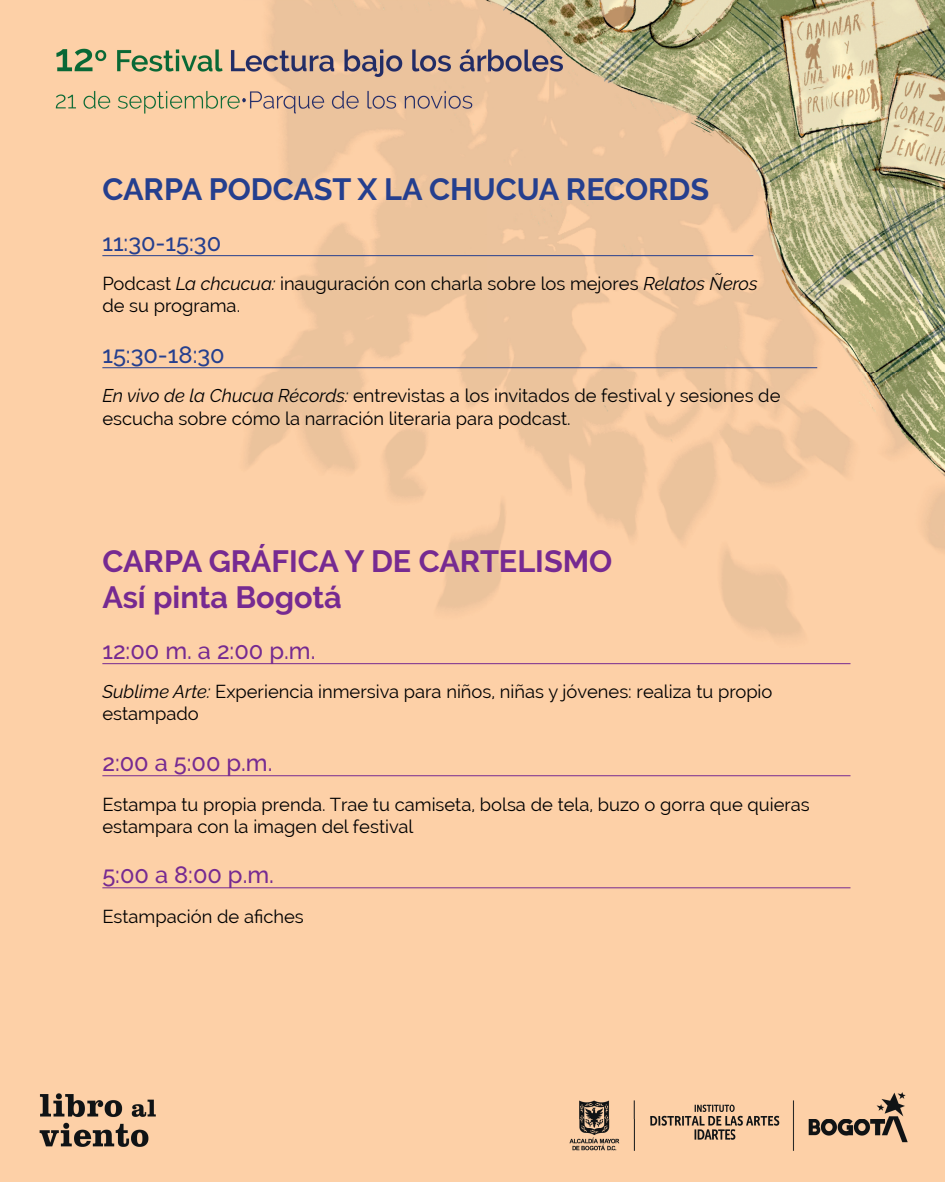
<style>
.page{position:relative;width:945px;height:1182px;background:#fff}
.page>*{position:absolute;margin:0;border:0;box-sizing:border-box;transform-origin:0 0}
.t1{font:700 30.62px/36.8px "Raleway";color:#762a91}
.t2{font:700 30.62px "Raleway";color:#253f8e}
.t3{font:500 23.62px "Raleway";color:#762a91}
.t4{font:500 23.62px "Raleway";color:#253f8e}
.t5{font:18.38px/22.1px "Raleway";color:#000001}
.s1{font-style:italic}
</style>
<div class="page">
<img style="left:0;top:0;width:945px;height:1181px">
<hr style="left:102px;top:255px;width:651px;height:1px;background:#253f8e">
<hr style="left:102px;top:367px;width:715px;height:1px;background:#253f8e">
<hr style="left:102px;top:663px;width:748px;height:1px;background:#762a91">
<hr style="left:102px;top:775px;width:748px;height:1px;background:#762a91">
<hr style="left:102px;top:887px;width:748px;height:1px;background:#762a91">
<h1 class="t2" style="left:102px;top:172px;width:608px">CARPA PODCAST X LA CHUCUA RECORDS</h1>
<p class="t4" style="left:102px;top:229px;width:120px">11:30-15:30</p>
<p class="t5" style="left:102px;top:273px;width:657px">Podcast <span class="s1">La chcucua:</span> inauguración con charla sobre los mejores <span class="s1">Relatos Ñeros </span>de su programa.</p>
<p class="t4" style="left:102px;top:341px;width:124px">15:30-18:30</p>
<p class="t5" style="left:102px;top:385px;width:680px"><span class="s1">En vivo de la Chucua Récords:</span> entrevistas a los invitados de festival y sesiones de escucha sobre cómo la narración literaria para podcast.</p>
<h1 class="t1" style="left:102px;top:542px;width:512px">CARPA GRÁFICA Y DE CARTELISMO<br>Así pinta Bogotá</h1>
<p class="t3" style="left:102px;top:636px;width:215px">12:00 m. a 2:00 p.m.</p>
<p class="t5" style="left:102px;top:680px;width:672px"><span class="s1">Sublime Arte:</span> Experiencia inmersiva para niños, niñas y jóvenes: realiza tu propio estampado</p>
<p class="t3" style="left:102px;top:748px;width:172px">2:00 a 5:00 p.m.</p>
<p class="t5" style="left:102px;top:792px;width:709px">Estampa tu propia prenda. Trae tu camiseta, bolsa de tela, buzo o gorra que quieras estampara con la imagen del festival</p>
<p class="t3" style="left:102px;top:860px;width:173px">5:00 a 8:00 p.m.</p>
<p class="t5" style="left:102px;top:904px;width:203px">Estampación de afiches</p>
</div>
